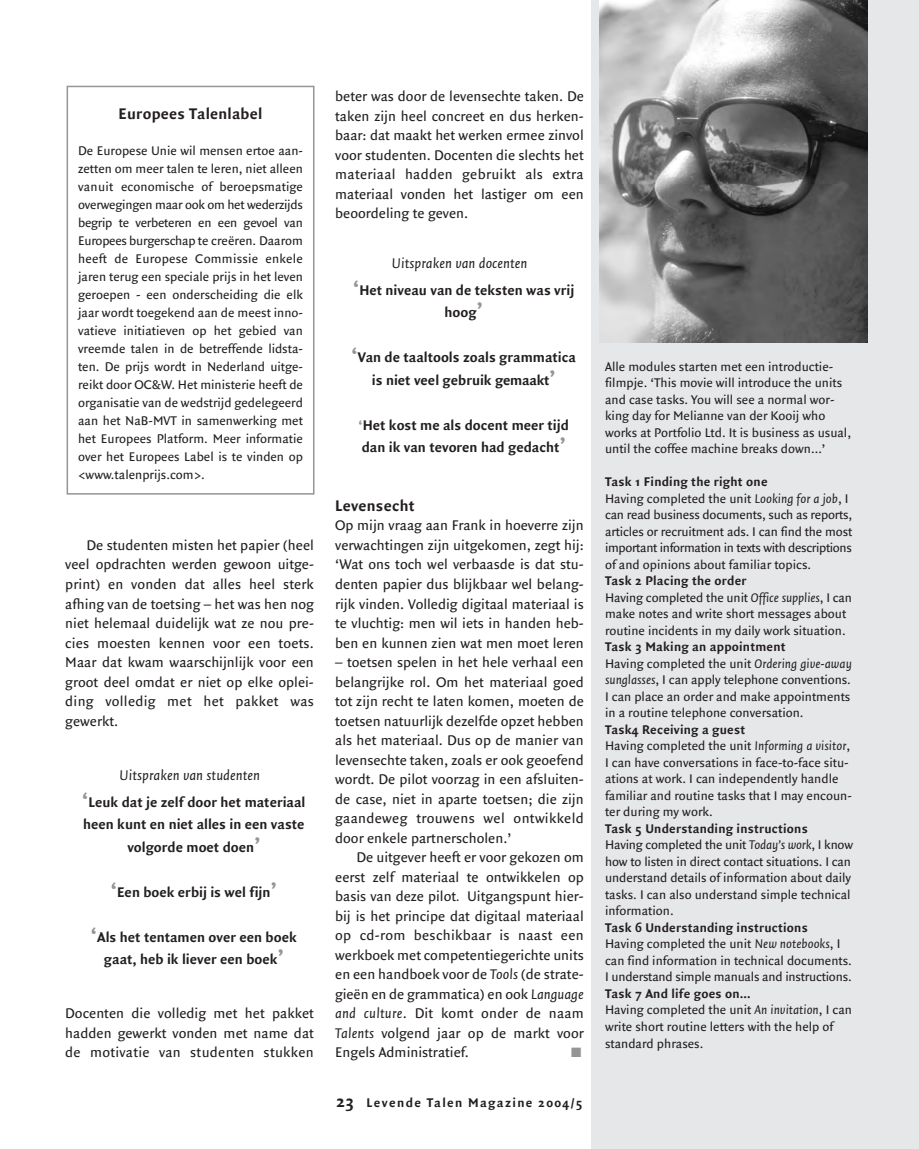
<style>
.page{position:relative;width:919px;height:1149px;background:#fff}
.page>*{position:absolute;margin:0;border:0;box-sizing:border-box;transform-origin:0 0}
.t1{font:700 16.5px "Quadraat Sans";letter-spacing:.015em;color:#231f20}
.t2{font:15px/19.5px "Quadraat Sans";color:#231f20;text-align:justify}
.t3{font:700 15px/22.5px "Quadraat Sans";color:#231f20;text-align:center}
.t4{font:13.5px/16.5px "Quadraat Sans";color:#231f20}
.t5{font:700 13.5px "Quadraat Sans";letter-spacing:.1em;color:#231f20}
.t6{font:13.5px "Zapf Dingbats";color:#939598}
.s1{font-weight:400;font-style:italic}
.s2{font-size:22.5px;color:#939598}
.s3{color:#939598}
.s4{font-style:italic}
.s5{font-size:18px}
.s6{font-weight:700}
</style>
<div class="page">
<div style="left:591px;top:0;width:327px;height:1148px;background:#e6e7e9"></div>
<img style="left:599px;top:0;width:268px;height:342px">
<div style="left:67px;top:86px;width:247px;height:408px;border:2px solid #939598"></div>
<p class="t1" style="left:119px;top:107px;width:145px">Europees Talenlabel</p>
<p class="t4" style="left:78px;top:142px;width:226px;line-height:18px;text-align:justify">De Europese Unie wil mensen ertoe aan&shy;zetten om meer talen te leren, niet alleen vanuit economische of beroepsmatige overwegingen maar ook om het wederzijds begrip te verbeteren en een gevoel van Europees burgerschap te creëren. Daarom heeft de Europese Commissie enkele jaren terug een speciale prijs in het leven geroepen - een onderscheiding die elk jaar wordt toegekend aan de meest inno&shy;vatieve initiatieven op het gebied van vreemde talen in de betreffende lidsta&shy;ten. De prijs wordt in Nederland uitge&shy;reikt door OC&amp;W. Het ministerie heeft de organisatie van de wedstrijd gedelegeerd aan het NaB-MVT in samenwerking met het Europees Platform. Meer informatie over het Europees Label is te vinden op &lt;www.talenprijs.com&gt;.</p>
<p class="t2" style="left:65px;top:536px;width:250px;text-indent:21px">De studenten misten het papier (heel veel opdrachten werden gewoon uitge&shy;print) en vonden dat alles heel sterk afhing van de toetsing – het was hen nog niet helemaal duidelijk wat ze nou pre&shy;cies moesten kennen voor een toets.<br>Maar dat kwam waarschijnlijk voor een groot deel omdat er niet op elke oplei&shy;ding volledig met het pakket was gewerkt.</p>
<p class="t3" style="left:82px;top:762px;width:225px;line-height:27px"><span class="s1">Uitspraken van studenten<br></span><span class="s2">‘</span>Leuk dat je zelf door het materiaal</p>
<p class="t3" style="left:83px;top:813px;width:223px">heen kunt en niet alles in een vaste volgorde moet doen<span class="s2">’</span></p>
<p class="t3" style="left:111px;top:881px;width:167px"><span class="s2">‘</span>Een boek erbij is wel fijn<span class="s2">’</span></p>
<p class="t3" style="left:91px;top:926px;width:207px"><span class="s2">‘</span>Als het tentamen over een boek gaat, heb ik liever een boek<span class="s2">’</span></p>
<p class="t2" style="left:65px;top:1004px;width:250px">Docenten die volledig met het pakket hadden gewerkt vonden met name dat de motivatie van studenten stukken</p>
<p class="t2" style="left:335px;top:88px;width:250px">beter was door de levensechte taken. De taken zijn heel concreet en dus herken&shy;baar: dat maakt het werken ermee zinvol voor studenten. Docenten die slechts het materiaal hadden gebruikt als extra materiaal vonden het lastiger om een beoordeling te geven.</p>
<p class="t3" style="left:353px;top:250px;width:223px;line-height:27px"><span class="s1">Uitspraken van docenten<br></span><span class="s2">‘</span>Het niveau van de teksten was vrij</p>
<p class="t3" style="left:444px;top:302px;width:40px">hoog<span class="s2">’</span></p>
<p class="t3" style="left:351px;top:347px;width:226px"><span class="s2">‘</span>Van de taaltools zoals grammatica is niet veel gebruik gemaakt<span class="s2">’</span></p>
<p class="t3" style="left:358px;top:414px;width:212px;text-align:left"><span class="s3">‘</span>Het kost me als docent meer tijd dan ik van tevoren had gedacht<span class="s2">’</span></p>
<p class="t1" style="left:335px;top:499px;width:81px">Levensecht</p>
<p class="t2" style="left:335px;top:517px;width:250px">Op mijn vraag aan Frank in hoeverre zijn verwachtingen zijn uitgekomen, zegt hij: ‘Wat ons toch wel verbaasde is dat stu&shy;denten papier dus blijkbaar wel belang&shy;rijk vinden. Volledig digitaal materiaal is te vluchtig: men wil iets in handen heb&shy;ben en kunnen zien wat men moet leren</p>
<p class="t2" style="left:335px;top:653px;width:250px">– toetsen spelen in het hele verhaal een belangrijke rol. Om het materiaal goed tot zijn recht te laten komen, moeten de toetsen natuurlijk dezelfde opzet hebben als het materiaal. Dus op de manier van levensechte taken, zoals er ook geoefend wordt. De pilot voorzag in een afsluiten&shy;de case, niet in aparte toetsen; die zijn gaandeweg trouwens wel ontwikkeld door enkele partnerscholen.’</p>
<p class="t2" style="left:335px;top:848px;width:250px;text-indent:21px">De uitgever heeft er voor gekozen om eerst zelf materiaal te ontwikkelen op basis van deze pilot<span class="s4">.</span> Uitgangspunt hier&shy;bij is het principe dat digitaal materiaal op cd-rom beschikbaar is naast een werkboek met competentiegerichte units en een handboek voor de <span class="s4">Tools</span> (de strate&shy;gieën en de grammatica) en ook <span class="s4">Language and culture</span>. Dit komt onder de naam <span class="s4">Talents</span> volgend jaar op de markt voor Engels Administratief.</p>
<p class="t6" style="left:571px;top:1044px;width:12px">■</p>
<p class="t5" style="left:336px;top:1096px;width:248px"><span class="s5">23</span> Levende Talen Magazine 2004/5</p>
<p class="t4" style="left:605px;top:359px;width:247px">Alle modules starten met een introductie&shy;filmpje. ‘This movie will introduce the units and case tasks. You will see a normal wor&shy;king day for Melianne van der Kooij who works at Portfolio Ltd. It is business as usual, until the coffee machine breaks down…’</p>
<p class="t4" style="left:605px;top:474px;width:249px"><span class="s6">Task 1 Finding the right one<br></span>Having completed the unit <span class="s4">Looking for a job</span>, I can read business documents, such as reports, articles or recruitment ads. I can find the most important information in texts with descriptions of and opinions about familiar topics.</p>
<p class="t4" style="left:605px;top:573px;width:248px"><span class="s6">Task 2 Placing the order<br></span>Having completed the unit <span class="s4">Office supplies</span>, I can make notes and write short messages about routine incidents in my daily work situation.</p>
<p class="t4" style="left:605px;top:639px;width:248px"><span class="s6">Task 3 Making an appointment<br></span>Having completed the unit <span class="s4">Ordering give-away sunglasses</span>, I can apply telephone conventions.<br>I can place an order and make appointments in a routine telephone conversation.</p>
<p class="t4" style="left:605px;top:722px;width:248px"><span class="s6">Task4 Receiving a guest<br></span>Having completed the unit <span class="s4">Informing a visitor</span>, I can have conversations in face-to-face situ&shy;ations at work. I can independently handle familiar and routine tasks that I may encoun&shy;ter during my work.</p>
<p class="t4" style="left:605px;top:821px;width:249px"><span class="s6">Task 5 Understanding instructions<br></span>Having completed the unit <span class="s4">Today’s work</span>, I know how to listen in direct contact situations. I can understand details of information about daily tasks. I can also understand simple technical information.</p>
<p class="t4" style="left:605px;top:920px;width:248px"><span class="s6">Task 6 Understanding instructions<br></span>Having completed the unit <span class="s4">New notebooks</span>, I can find information in technical documents.<br>I understand simple manuals and instructions.</p>
<p class="t4" style="left:605px;top:986px;width:248px"><span class="s6">Task 7 And life goes on…<br></span>Having completed the unit <span class="s4">An invitation</span>, I can write short routine letters with the help of standard phrases.</p>
</div>
